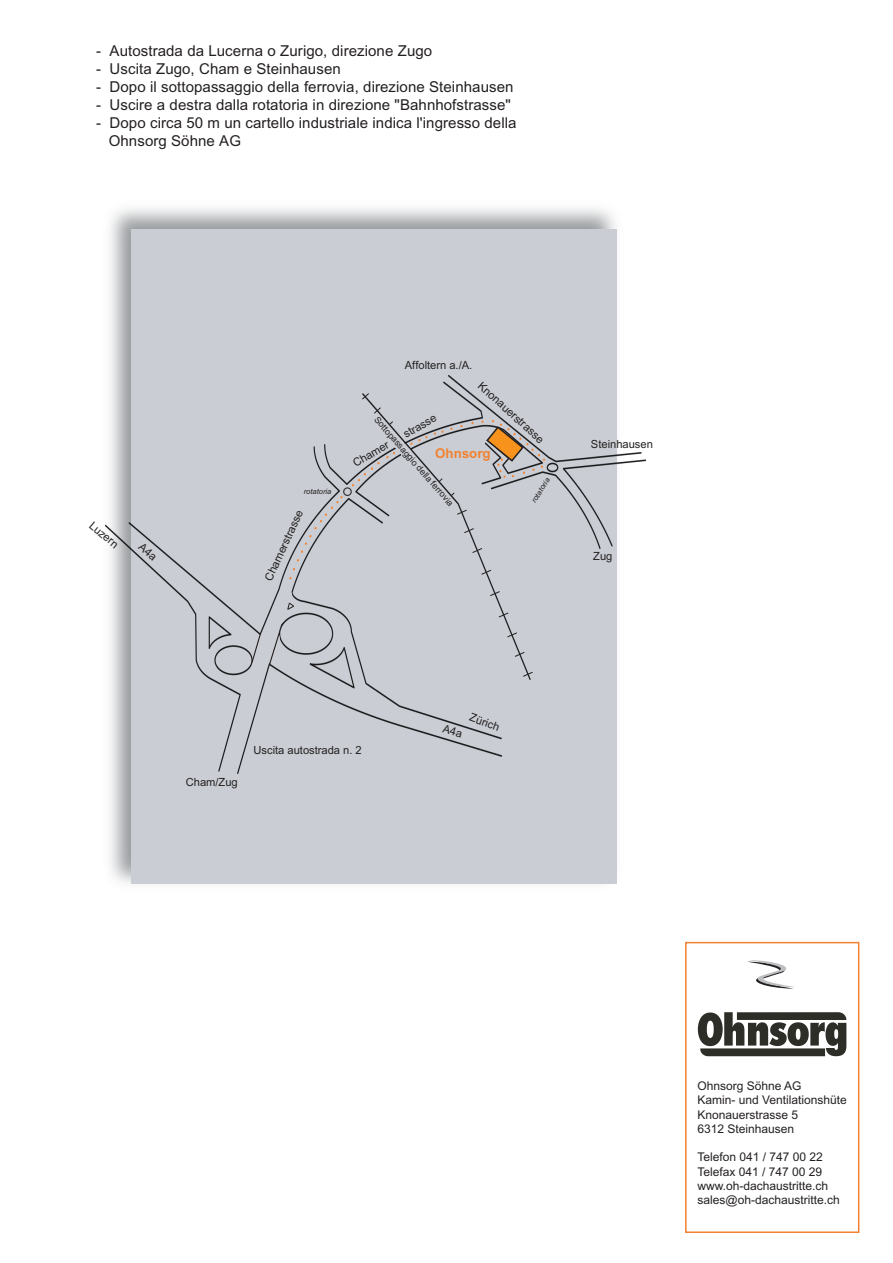
<style>
.page{position:relative;width:893px;height:1263px;background:#fff}
.page>*{position:absolute;margin:0;border:0;box-sizing:border-box;transform-origin:0 0}
.t1{font:15px/18px "Arial";letter-spacing:.005em;color:#231f20}
.t2{font:700 13.5px "Arial";color:#f18231}
.t3{font:12px/14.2px "Arial";color:#231f20}
.t4{font:11.25px "Arial";color:#231f20}
.t5{font:9px "Arial";color:#231f20}
.t6{font:italic 7.5px "Arial";color:#231f20}
</style>
<div class="page">
<div style="left:685px;top:942px;width:174px;height:291px;border:2px solid #f18231"></div>
<svg style="left:698px;top:1012px;width:148px;height:44px"></svg>
<svg style="left:747px;top:960px;width:47px;height:29px"></svg>
<img style="left:105px;top:208px;width:511px;height:676px">
<div style="left:131px;top:229px;width:486px;height:655px;background:#caced4"></div>
<img style="left:106px;top:375px;width:539px;height:398px">
<div style="left:343px;top:487px;width:9px;height:9px;border:1px solid #363539;border-radius:50%"></div>
<svg style="left:351px;top:462px;width:29px;height:24px"></svg>
<svg style="left:314px;top:496px;width:29px;height:33px"></svg>
<svg style="left:386px;top:431px;width:58px;height:28px"></svg>
<svg style="left:481px;top:420px;width:64px;height:58px"></svg>
<svg style="left:362px;top:393px;width:7px;height:7px"></svg>
<svg style="left:374px;top:407px;width:7px;height:7px"></svg>
<svg style="left:389px;top:421px;width:4px;height:4px"></svg>
<svg style="left:438px;top:478px;width:5px;height:4px"></svg>
<svg style="left:450px;top:492px;width:5px;height:4px"></svg>
<svg style="left:457px;top:510px;width:10px;height:5px"></svg>
<svg style="left:464px;top:528px;width:10px;height:5px"></svg>
<svg style="left:472px;top:548px;width:11px;height:5px"></svg>
<svg style="left:481px;top:570px;width:11px;height:5px"></svg>
<svg style="left:490px;top:591px;width:10px;height:5px"></svg>
<svg style="left:498px;top:612px;width:11px;height:6px"></svg>
<svg style="left:507px;top:632px;width:10px;height:5px"></svg>
<svg style="left:514px;top:652px;width:11px;height:5px"></svg>
<svg style="left:523px;top:672px;width:10px;height:5px"></svg>
<svg style="left:251px;top:590px;width:44px;height:75px"></svg>
<svg style="left:442px;top:724px;width:20px;height:14px"></svg>
<svg style="left:138px;top:542px;width:19px;height:19px"></svg>
<p class="t1" style="left:96px;top:42px;width:338px">- Autostrada da Lucerna o Zurigo, direzione Zugo</p>
<p class="t1" style="left:96px;top:60px;width:246px">- Uscita Zugo, Cham e Steinhausen</p>
<p class="t1" style="left:96px;top:78px;width:419px">- Dopo il sottopassaggio della ferrovia, direzione Steinhausen</p>
<p class="t1" style="left:96px;top:96px;width:416px">- Uscire a destra dalla rotatoria in direzione "Bahnhofstrasse"</p>
<p class="t1" style="left:109px;top:114px;width:409px;text-indent:-13px">- Dopo circa 50 m un cartello industriale indica l'ingresso della<br>Ohnsorg Söhne AG</p>
<p class="t4" style="left:95px;top:519px;width:36px;rotate:40deg">Luzern</p>
<p class="t4" style="left:405px;top:359px;width:69px">Affoltern a./A.</p>
<p class="t4" style="left:484px;top:379px;width:86px;rotate:42deg">Knonauerstrasse</p>
<p class="t2" style="left:435px;top:445px;width:57px">Ohnsorg</p>
<p class="t4" style="left:401px;top:429px;width:38px;rotate:-30deg">strasse</p>
<p class="t5" style="left:380px;top:414px;width:117px;rotate:49deg">Sottopassaggio della ferrovia</p>
<p class="t4" style="left:350px;top:458px;width:41px;rotate:-30deg">Chamer</p>
<p class="t6" style="left:304px;top:487px;width:29px">rotatoria</p>
<p class="t6" style="left:530px;top:499px;width:29px;rotate:-58deg">rotatoria</p>
<p class="t4" style="left:262px;top:577px;width:78px;rotate:-65deg">Chamerstrasse</p>
<p class="t4" style="left:591px;top:438px;width:63px">Steinhausen</p>
<p class="t4" style="left:593px;top:550px;width:21px">Zug</p>
<p class="t4" style="left:186px;top:775px;width:53px">Cham/Zug</p>
<p class="t4" style="left:253px;top:744px;width:110px">Uscita autostrada n. 2</p>
<p class="t4" style="left:472px;top:711px;width:33px;rotate:20deg">Zürich</p>
<p class="t3" style="left:697px;top:1079px;width:151px">Ohnsorg Söhne AG<br>Kamin- und Ventilationshüte<br>Knonauerstrasse 5<br>6312 Steinhausen</p>
<p class="t3" style="left:697px;top:1150px;width:144px">Telefon 041 / 747 00 22<br>Telefax 041 / 747 00 29 www.oh-dachaustritte.ch sales@oh-dachaustritte.ch</p>
</div>
